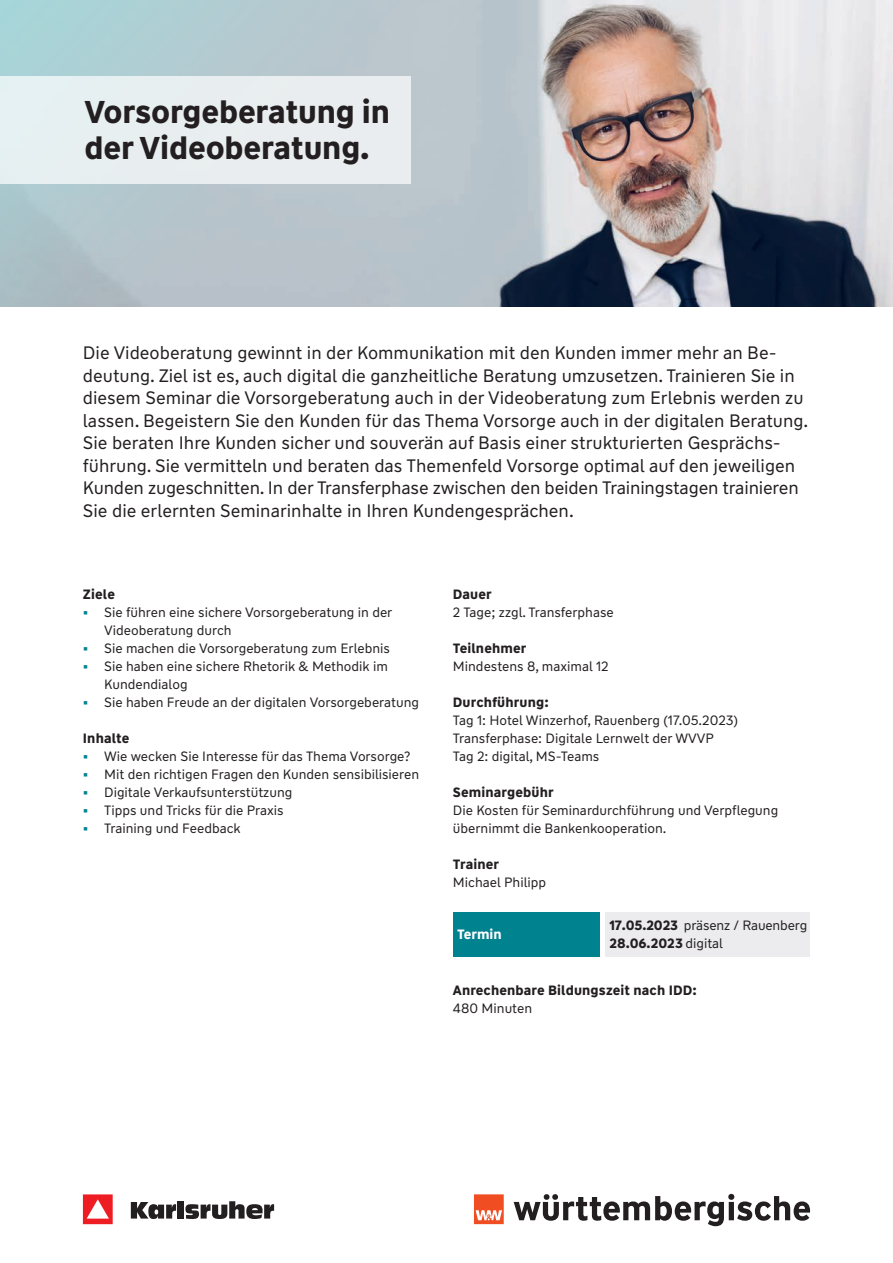
<style>
.page{position:relative;width:893px;height:1263px;background:#fff}
.page>*{position:absolute;margin:0;border:0;box-sizing:border-box;transform-origin:0 0}
.t1{font:700 31.5px/36px "WW Type";letter-spacing:-.005em;color:#231f20}
.t2{font:18px/22.5px "WW Type";color:#231f20}
.t3{font:13.5px/18px "WW Type";color:#231f20}
.t4{font:700 13.5px "WW Type";letter-spacing:.01em;color:#231f20}
.t5{font:700 13.5px "WW Type";color:#fff}
.s1{font-weight:700;color:#00828f}
.s2{font-weight:700}
</style>
<div class="page">
<div style="left:453px;top:912px;width:148px;height:44px;background:#00828f"></div>
<div style="left:605px;top:912px;width:205px;height:44px;background:#ececee"></div>
<img style="left:630px;top:0;width:263px;height:306px">
<img style="left:0;top:0;width:630px;height:306px">
<div style="left:0;top:77px;width:411px;height:107px;background:#e8eef0"></div>
<svg style="left:514px;top:1194px;width:296px;height:32px"></svg>
<svg style="left:474px;top:1194px;width:30px;height:30px"></svg>
<svg style="left:83px;top:1194px;width:30px;height:30px"></svg>
<svg style="left:131px;top:1202px;width:45px;height:17px"></svg>
<div style="left:178px;top:1201px;width:6px;height:17px;background:#231f20"></div>
<svg style="left:185px;top:1201px;width:89px;height:18px"></svg>
<h1 class="t1" style="left:84px;top:94px;width:307px">Vorsorgeberatung in der Videoberatung.</h1>
<p class="t2" style="left:83px;top:342px;width:727px">Die Videoberatung gewinnt in der Kommunikation mit den Kunden immer mehr an Be&shy;deutung. Ziel ist es, auch digital die ganzheitliche Beratung umzusetzen. Trainieren Sie in diesem Seminar die Vorsorgeberatung auch in der Videoberatung zum Erlebnis werden zu lassen. Begeistern Sie den Kunden für das Thema Vorsorge auch in der digitalen Beratung.<br>Sie beraten Ihre Kunden sicher und souverän auf Basis einer strukturierten Gesprächs&shy;führung. Sie vermitteln und beraten das Themenfeld Vorsorge optimal auf den jeweiligen Kunden zugeschnitten. In der Transferphase zwischen den beiden Trainingstagen trainieren Sie die erlernten Seminarinhalte in Ihren Kundengesprächen.</p>
<p class="t4" style="left:83px;top:585px;width:34px">Ziele</p>
<p class="t3" style="left:104px;top:603px;width:290px;text-indent:-21px"><span class="s1">•</span> Sie führen eine sichere Vorsorgeberatung in der<br>Videoberatung durch</p>
<p class="t3" style="left:83px;top:639px;width:309px"><span class="s1">•</span> Sie machen die Vorsorgeberatung zum Erlebnis</p>
<p class="t3" style="left:104px;top:657px;width:285px;text-indent:-21px"><span class="s1">•</span> Sie haben eine sichere Rhetorik &amp; Methodik im<br>Kundendialog</p>
<p class="t3" style="left:83px;top:693px;width:338px"><span class="s1">•</span> Sie haben Freude an der digitalen Vorsorgeberatung</p>
<p class="t4" style="left:83px;top:729px;width:48px">Inhalte</p>
<p class="t3" style="left:83px;top:747px;width:329px"><span class="s1">•</span> Wie wecken Sie Interesse für das Thema Vorsorge?</p>
<p class="t3" style="left:83px;top:765px;width:338px"><span class="s1">•</span> Mit den richtigen Fragen den Kunden sensibilisieren</p>
<p class="t3" style="left:83px;top:783px;width:211px"><span class="s1">•</span> Digitale Verkaufsunterstützung</p>
<p class="t3" style="left:83px;top:801px;width:202px"><span class="s1">•</span> Tipps und Tricks für die Praxis</p>
<p class="t3" style="left:83px;top:819px;width:159px"><span class="s1">•</span> Training und Feedback</p>
<p class="t4" style="left:453px;top:585px;width:40px">Dauer</p>
<p class="t3" style="left:453px;top:603px;width:162px">2 Tage; zzgl. Transferphase</p>
<p class="t4" style="left:453px;top:639px;width:75px">Teilnehmer</p>
<p class="t3" style="left:453px;top:657px;width:157px">Mindestens 8, maximal 12</p>
<p class="t4" style="left:453px;top:693px;width:97px">Durchführung:</p>
<p class="t3" style="left:453px;top:711px;width:287px">Tag 1: Hotel Winzerhof, Rauenberg (17.05.2023)<br>Transferphase: Digitale Lernwelt der WVVP<br>Tag 2: digital, MS-Teams</p>
<p class="t4" style="left:453px;top:783px;width:102px">Seminargebühr</p>
<p class="t3" style="left:453px;top:801px;width:327px">Die Kosten für Seminardurchführung und Verpflegung übernimmt die Bankenkooperation.</p>
<p class="t4" style="left:453px;top:855px;width:48px">Trainer</p>
<p class="t3" style="left:453px;top:873px;width:95px">Michael Philipp</p>
<p class="t5" style="left:457px;top:925px;width:46px">Termin</p>
<p class="t3" style="left:609px;top:916px;width:199px"><span class="s2">17.05.2023</span> präsenz / Rauenberg<br><span class="s2">28.06.2023</span> digital</p>
<p class="t4" style="left:453px;top:981px;width:246px">Anrechenbare Bildungszeit nach IDD:</p>
<p class="t3" style="left:453px;top:999px;width:81px">480 Minuten</p>
</div>
